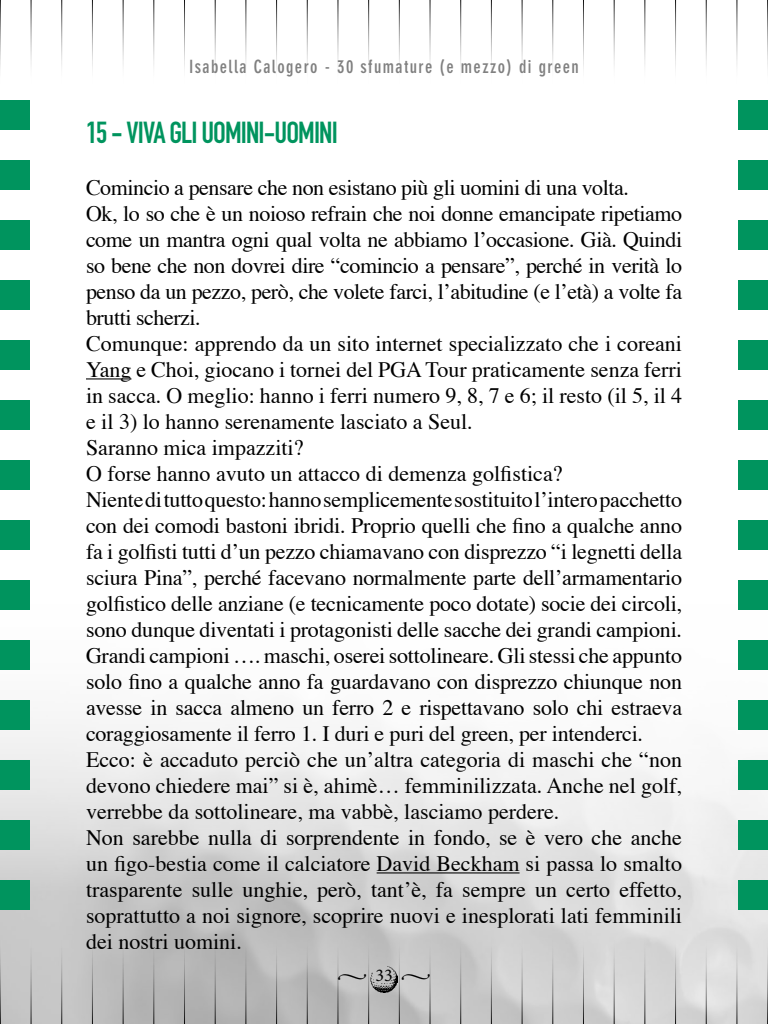
<style>
.page{position:relative;width:768px;height:1024px;background:#fff}
.page>*{position:absolute;margin:0;border:0;box-sizing:border-box;transform-origin:0 0}
.t1{font:30px "DIN Engschrift";letter-spacing:-.03em;color:#00945e}
.t2{font:22px/26px "Times";letter-spacing:-.01em;color:#000}
.t3{font:700 condensed 18px "DIN Neuzeit Grotesk";letter-spacing:.08em;color:#808080}
.t4{font:18px "Minion Pro";color:#000}
</style>
<div class="page">
<img style="left:0;top:724px;width:768px;height:300px">
<img style="left:370px;top:965px;width:28px;height:27px">
<hr style="left:0;top:0;width:1px;height:89px;background:#000">
<hr style="left:31px;top:0;width:1px;height:89px;background:#000">
<hr style="left:61px;top:0;width:1px;height:89px;background:#000">
<hr style="left:92px;top:0;width:1px;height:89px;background:#000">
<hr style="left:123px;top:0;width:1px;height:89px;background:#000">
<hr style="left:153px;top:0;width:1px;height:89px;background:#000">
<hr style="left:184px;top:0;width:1px;height:89px;background:#000">
<hr style="left:215px;top:0;width:1px;height:89px;background:#000">
<hr style="left:246px;top:0;width:1px;height:89px;background:#000">
<hr style="left:276px;top:0;width:1px;height:89px;background:#000">
<hr style="left:307px;top:0;width:1px;height:89px;background:#000">
<hr style="left:338px;top:0;width:1px;height:89px;background:#000">
<hr style="left:368px;top:0;width:1px;height:89px;background:#000">
<hr style="left:399px;top:0;width:1px;height:89px;background:#000">
<hr style="left:430px;top:0;width:1px;height:89px;background:#000">
<hr style="left:460px;top:0;width:1px;height:89px;background:#000">
<hr style="left:491px;top:0;width:1px;height:89px;background:#000">
<hr style="left:522px;top:0;width:1px;height:89px;background:#000">
<hr style="left:552px;top:0;width:1px;height:89px;background:#000">
<hr style="left:583px;top:0;width:1px;height:89px;background:#000">
<hr style="left:614px;top:0;width:1px;height:89px;background:#000">
<hr style="left:644px;top:0;width:1px;height:89px;background:#000">
<hr style="left:675px;top:0;width:1px;height:89px;background:#000">
<hr style="left:706px;top:0;width:1px;height:89px;background:#000">
<hr style="left:737px;top:0;width:1px;height:89px;background:#000">
<hr style="left:767px;top:0;width:1px;height:89px;background:#000">
<hr style="left:767px;top:935px;width:1px;height:89px;background:#000">
<hr style="left:737px;top:935px;width:1px;height:89px;background:#000">
<hr style="left:706px;top:935px;width:1px;height:89px;background:#000">
<hr style="left:675px;top:935px;width:1px;height:89px;background:#000">
<hr style="left:644px;top:935px;width:1px;height:89px;background:#000">
<hr style="left:614px;top:935px;width:1px;height:89px;background:#000">
<hr style="left:583px;top:935px;width:1px;height:89px;background:#000">
<hr style="left:552px;top:935px;width:1px;height:89px;background:#000">
<hr style="left:522px;top:935px;width:1px;height:89px;background:#000">
<hr style="left:491px;top:935px;width:1px;height:89px;background:#000">
<hr style="left:460px;top:935px;width:1px;height:89px;background:#000">
<hr style="left:430px;top:935px;width:1px;height:89px;background:#000">
<hr style="left:399px;top:935px;width:1px;height:89px;background:#000">
<hr style="left:368px;top:935px;width:1px;height:89px;background:#000">
<hr style="left:338px;top:935px;width:1px;height:89px;background:#000">
<hr style="left:307px;top:935px;width:1px;height:89px;background:#000">
<hr style="left:276px;top:935px;width:1px;height:89px;background:#000">
<hr style="left:246px;top:935px;width:1px;height:89px;background:#000">
<hr style="left:215px;top:935px;width:1px;height:89px;background:#000">
<hr style="left:184px;top:935px;width:1px;height:89px;background:#000">
<hr style="left:153px;top:935px;width:1px;height:89px;background:#000">
<hr style="left:123px;top:935px;width:1px;height:89px;background:#000">
<hr style="left:92px;top:935px;width:1px;height:89px;background:#000">
<hr style="left:61px;top:935px;width:1px;height:89px;background:#000">
<hr style="left:31px;top:935px;width:1px;height:89px;background:#000">
<hr style="left:0;top:935px;width:1px;height:89px;background:#000">
<div style="left:0;top:100px;width:30px;height:30px;background:#00945e"></div>
<div style="left:0;top:160px;width:30px;height:30px;background:#00945e"></div>
<div style="left:0;top:220px;width:30px;height:30px;background:#00945e"></div>
<div style="left:0;top:280px;width:30px;height:30px;background:#00945e"></div>
<div style="left:0;top:340px;width:30px;height:30px;background:#00945e"></div>
<div style="left:0;top:400px;width:30px;height:30px;background:#00945e"></div>
<div style="left:0;top:460px;width:30px;height:30px;background:#00945e"></div>
<div style="left:0;top:520px;width:30px;height:30px;background:#00945e"></div>
<div style="left:0;top:580px;width:30px;height:30px;background:#00945e"></div>
<div style="left:0;top:640px;width:30px;height:30px;background:#00945e"></div>
<div style="left:0;top:700px;width:30px;height:30px;background:#00945e"></div>
<div style="left:0;top:760px;width:30px;height:30px;background:#00945e"></div>
<div style="left:0;top:820px;width:30px;height:30px;background:#00945e"></div>
<div style="left:0;top:880px;width:30px;height:30px;background:#00945e"></div>
<div style="left:738px;top:100px;width:30px;height:30px;background:#00945e"></div>
<div style="left:738px;top:160px;width:30px;height:30px;background:#00945e"></div>
<div style="left:738px;top:220px;width:30px;height:30px;background:#00945e"></div>
<div style="left:738px;top:280px;width:30px;height:30px;background:#00945e"></div>
<div style="left:738px;top:340px;width:30px;height:30px;background:#00945e"></div>
<div style="left:738px;top:400px;width:30px;height:30px;background:#00945e"></div>
<div style="left:738px;top:460px;width:30px;height:30px;background:#00945e"></div>
<div style="left:738px;top:520px;width:30px;height:30px;background:#00945e"></div>
<div style="left:738px;top:580px;width:30px;height:30px;background:#00945e"></div>
<div style="left:738px;top:640px;width:30px;height:30px;background:#00945e"></div>
<div style="left:738px;top:700px;width:30px;height:30px;background:#00945e"></div>
<div style="left:738px;top:760px;width:30px;height:30px;background:#00945e"></div>
<div style="left:738px;top:820px;width:30px;height:30px;background:#00945e"></div>
<div style="left:738px;top:880px;width:30px;height:30px;background:#00945e"></div>
<hr style="left:86px;top:378px;width:45px;height:1px;background:#000">
<hr style="left:377px;top:872px;width:143px;height:1px;background:#000">
<p class="t3" style="left:189px;top:57px;width:391px">Isabella Calogero - 30 sfumature (e mezzo) di green</p>
<h1 class="t1" style="left:86px;top:115px;width:253px">15 - VIVA GLI UOMINI-UOMINI</h1>
<p class="t2" style="left:86px;top:176px;width:598px">Comincio a pensare che non esistano più gli uomini di una volta.<br>Ok, lo so che è un noioso refrain che noi donne emancipate ripetiamo come un mantra ogni qual volta ne abbiamo l’occasione. Già. Quindi so bene che non dovrei dire “comincio a pensare”, perché in verità lo penso da un pezzo, però, che volete farci, l’abitudine (e l’età) a volte fa brutti scherzi.<br>Comunque: apprendo da un sito internet specializzato che i coreani Yang e Choi, giocano i tornei del PGA Tour praticamente senza ferri in sacca. O meglio: hanno i ferri numero 9, 8, 7 e 6; il resto (il 5, il 4 e il 3) lo hanno serenamente lasciato a Seul.<br>Saranno mica impazziti?<br>O forse hanno avuto un attacco di demenza golfistica?<br>Niente di tutto questo: hanno semplicemente sostituito l’intero pacchetto con dei comodi bastoni ibridi. Proprio quelli che fino a qualche anno fa i golfisti tutti d’un pezzo chiamavano con disprezzo “i legnetti della sciura Pina”, perché facevano normalmente parte dell’armamentario golfistico delle anziane (e tecnicamente poco dotate) socie dei circoli, sono dunque diventati i protagonisti delle sacche dei grandi campioni.<br>Grandi campioni …. maschi, oserei sottolineare. Gli stessi che appunto solo fino a qualche anno fa guardavano con disprezzo chiunque non avesse in sacca almeno un ferro 2 e rispettavano solo chi estraeva coraggiosamente il ferro 1. I duri e puri del green, per intenderci.<br>Ecco: è accaduto perciò che un’altra categoria di maschi che “non devono chiedere mai” si è, ahimè… femminilizzata. Anche nel golf, verrebbe da sottolineare, ma vabbè, lasciamo perdere.<br>Non sarebbe nulla di sorprendente in fondo, se è vero che anche un figo-bestia come il calciatore David Beckham si passa lo smalto trasparente sulle unghie, però, tant’è, fa sempre un certo effetto, soprattutto a noi signore, scoprire nuovi e inesplorati lati femminili dei nostri uomini.</p>
<p class="t4" style="left:337px;top:963px;width:95px">• 33 •</p>
</div>
